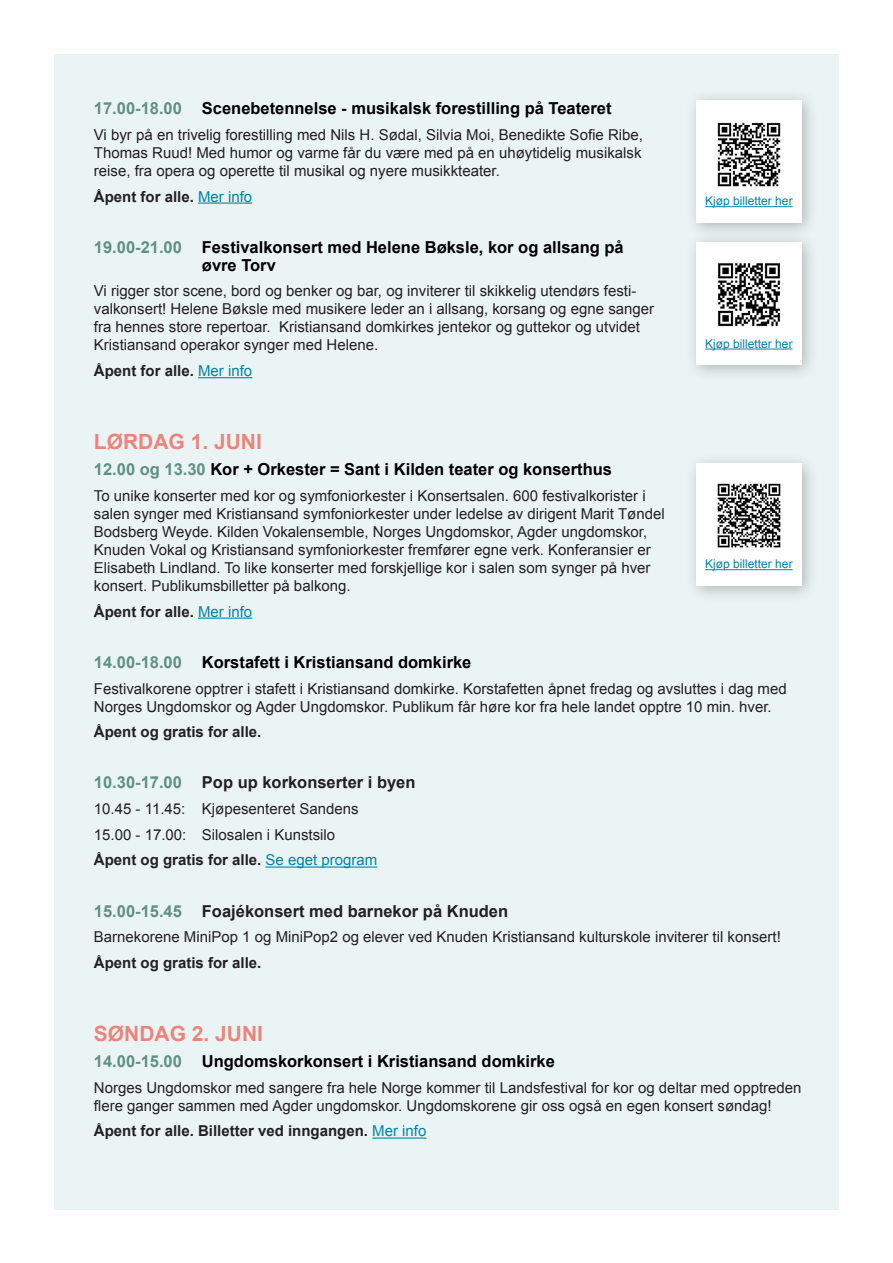
<style>
.page{position:relative;width:893px;height:1263px;background:#fff}
.page>*{position:absolute;margin:0;border:0;box-sizing:border-box;transform-origin:0 0}
.t1{font:700 21px "Arial";color:#ec847c}
.t2{font:700 16.5px/18px "Arial";color:#000}
.t3{font:700 16.5px "Arial";color:#231f20}
.t4{font:15px/18px "Arial";color:#231f20}
.t5{font:700 15px "Arial";color:#231f20}
.t6{font:12px "Arial";color:#0083a9}
.s1{color:#609085}
.s2{font-weight:400;color:#0083a9}
</style>
<div class="page">
<div style="left:54px;top:54px;width:785px;height:1155px;background:#ebf4f4"></div>
<hr style="left:198px;top:203px;width:54px;height:1px;background:#0083a9">
<hr style="left:198px;top:377px;width:54px;height:1px;background:#0083a9">
<hr style="left:198px;top:618px;width:54px;height:1px;background:#0083a9">
<hr style="left:266px;top:866px;width:111px;height:1px;background:#0083a9">
<hr style="left:372px;top:1137px;width:54px;height:1px;background:#0083a9">
<div style="left:685px;top:89px;width:134px;height:150px;background:#231f20;opacity:.3"></div>
<div style="left:696px;top:100px;width:105px;height:122px;background:#fff"></div>
<img style="left:717px;top:122px;width:64px;height:65px">
<hr style="left:705px;top:206px;width:88px;height:1px;background:#0083a9">
<div style="left:685px;top:231px;width:134px;height:150px;background:#231f20;opacity:.3"></div>
<div style="left:696px;top:242px;width:105px;height:122px;background:#fff"></div>
<hr style="left:705px;top:349px;width:88px;height:1px;background:#0083a9">
<img style="left:718px;top:263px;width:63px;height:64px">
<div style="left:685px;top:452px;width:134px;height:151px;background:#231f20;opacity:.3"></div>
<div style="left:696px;top:463px;width:105px;height:123px;background:#fff"></div>
<hr style="left:705px;top:569px;width:88px;height:1px;background:#0083a9">
<img style="left:717px;top:483px;width:64px;height:65px">
<p class="t2" style="left:94px;top:100px;width:519px"><span class="s1">17.00-18.00</span> Scenebetennelse - musikalsk forestilling på Teateret</p>
<p class="t4" style="left:94px;top:126px;width:551px;text-align:justify">Vi byr på en trivelig forestilling med Nils H. Sødal, Silvia Moi, Benedikte Sofie Ribe, Thomas Ruud! Med humor og varme får du være med på en uhøytidelig musikalsk reise, fra opera og operette til musikal og nyere musikkteater.</p>
<p class="t5" style="left:94px;top:186px;width:160px">Åpent for alle. <span class="s2">Mer info</span></p>
<p class="t2" style="left:202px;top:239px;width:423px;text-indent:-108px"><span class="s1">19.00-21.00</span> Festivalkonsert med Helene Bøksle, kor og allsang på øvre Torv</p>
<p class="t4" style="left:94px;top:282px;width:562px">Vi rigger stor scene, bord og benker og bar, og inviterer til skikkelig utendørs festi&shy;valkonsert! Helene Bøksle med musikere leder an i allsang, korsang og egne sanger fra hennes store repertoar. Kristiansand domkirkes jentekor og guttekor og utvidet Kristiansand operakor synger med Helene.</p>
<p class="t5" style="left:94px;top:361px;width:160px">Åpent for alle. <span class="s2">Mer info</span></p>
<p class="t6" style="left:705px;top:193px;width:89px">Kjøp billetter her</p>
<p class="t6" style="left:705px;top:336px;width:89px">Kjøp billetter her</p>
<p class="t1" style="left:94px;top:427px;width:170px">LØRDAG 1. JUNI</p>
<p class="t2" style="left:94px;top:461px;width:520px"><span class="s1">12.00 og 13.30</span> Kor + Orkester = Sant i Kilden teater og konserthus</p>
<p class="t4" style="left:94px;top:487px;width:572px">To unike konserter med kor og symfoniorkester i Konsertsalen. 600 festivalkorister i salen synger med Kristiansand symfoniorkester under ledelse av dirigent Marit Tøndel Bodsberg Weyde. Kilden Vokalensemble, Norges Ungdomskor, Agder ungdomskor, Knuden Vokal og Kristiansand symfoniorkester fremfører egne verk. Konferansier er Elisabeth Lindland. To like konserter med forskjellige kor i salen som synger på hver konsert. Publikumsbilletter på balkong.</p>
<p class="t5" style="left:94px;top:601px;width:160px">Åpent for alle. <span class="s2">Mer info</span></p>
<p class="t2" style="left:94px;top:654px;width:379px"><span class="s1">14.00-18.00</span> Korstafett i Kristiansand domkirke</p>
<p class="t4" style="left:94px;top:679px;width:694px">Festivalkorene opptrer i stafett i Kristiansand domkirke. Korstafetten åpnet fredag og avsluttes i dag med<br>Norges Ungdomskor og Agder Ungdomskor. Publikum får høre kor fra hele landet opptre 10 min. hver.</p>
<p class="t5" style="left:94px;top:722px;width:169px">Åpent og gratis for alle.</p>
<p class="t3" style="left:94px;top:772px;width:323px"><span class="s1">10.30-17.00</span> Pop up korkonserter i byen</p>
<p class="t4" style="left:94px;top:800px;width:266px">10.45 - 11.45: Kjøpesenteret Sandens</p>
<p class="t4" style="left:94px;top:826px;width:243px">15.00 - 17.00: Silosalen i Kunstsilo</p>
<p class="t5" style="left:94px;top:850px;width:285px">Åpent og gratis for alle. <span class="s2">Se eget program</span></p>
<p class="t3" style="left:94px;top:900px;width:416px"><span class="s1">15.00-15.45</span> Foajékonsert med barnekor på Knuden</p>
<p class="t4" style="left:94px;top:928px;width:688px">Barnekorene MiniPop 1 og MiniPop2 og elever ved Knuden Kristiansand kulturskole inviterer til konsert!</p>
<p class="t5" style="left:94px;top:953px;width:169px">Åpent og gratis for alle.</p>
<p class="t6" style="left:705px;top:556px;width:89px">Kjøp billetter her</p>
<p class="t1" style="left:94px;top:1019px;width:171px">SØNDAG 2. JUNI</p>
<p class="t2" style="left:94px;top:1053px;width:463px"><span class="s1">14.00-15.00</span> Ungdomskorkonsert i Kristiansand domkirke</p>
<p class="t4" style="left:94px;top:1079px;width:709px">Norges Ungdomskor med sangere fra hele Norge kommer til Landsfestival for kor og deltar med opptreden flere ganger sammen med Agder ungdomskor. Ungdomskorene gir oss også en egen konsert søndag!</p>
<p class="t5" style="left:94px;top:1121px;width:334px">Åpent for alle. Billetter ved inngangen. <span class="s2">Mer info</span></p>
</div>
